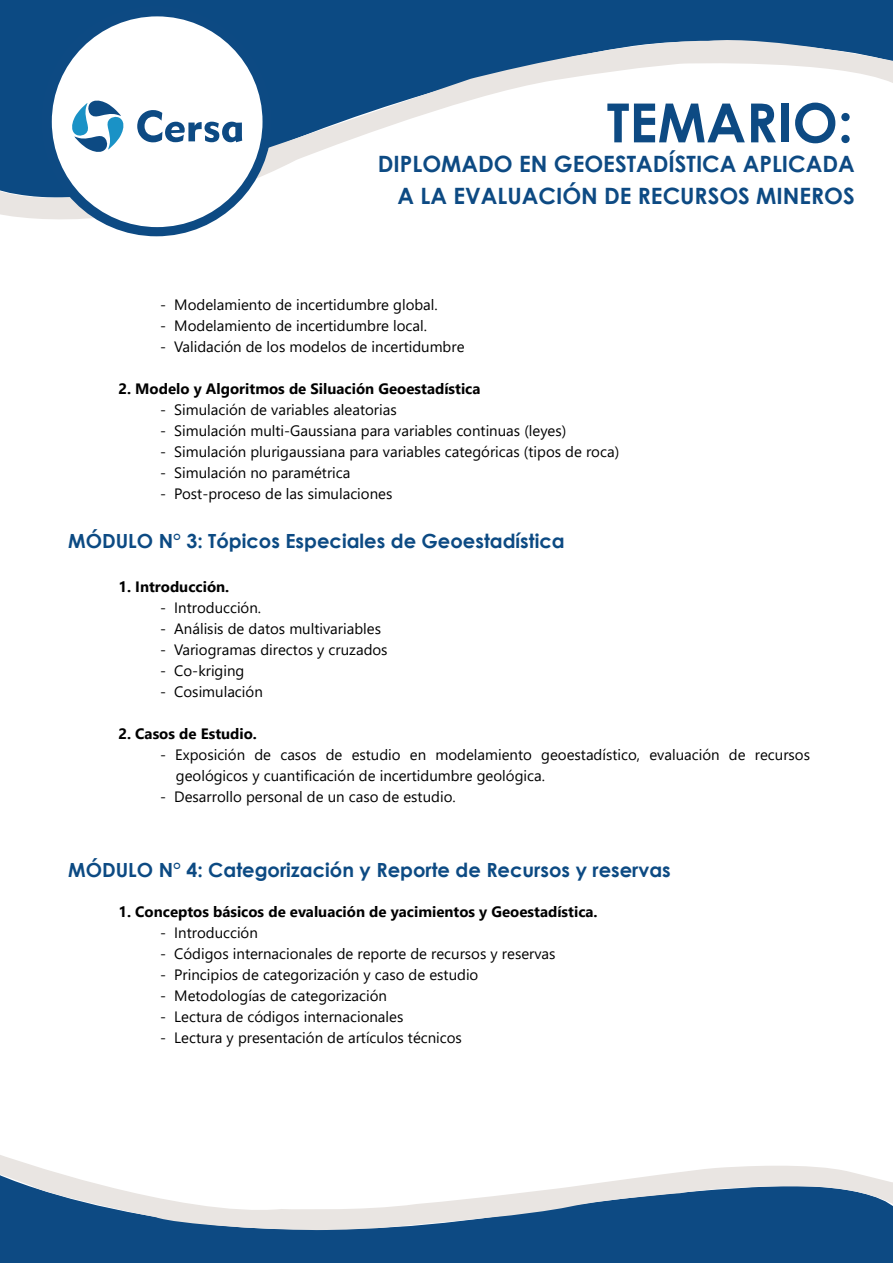
<style>
.page{position:relative;width:893px;height:1263px;background:#fff}
.page>*{position:absolute;margin:0;border:0;box-sizing:border-box;transform-origin:0 0}
.t1{font:700 54px "Century Gothic";color:#0d4a83}
.t2{font:700 22.5px/31.5px "Century Gothic";color:#0d4a83;text-align:right}
.t3{font:700 19.5px "Century Gothic";color:#0c4a83}
.t4{font:15px/21px "Segoe UI";color:#000}
.t5{font:700 15px "Segoe UI";color:#000}
</style>
<div class="page">
<div style="left:0;top:1231px;width:893px;height:32px;background:#0d4a83"></div>
<svg style="left:0;top:1155px;width:893px;height:76px"></svg>
<div style="left:0;top:0;width:893px;height:35px;background:#0c4a83"></div>
<svg style="left:0;top:35px;width:893px;height:202px"></svg>
<div style="left:41px;top:6px;width:231px;height:230px;background:#0d4a83;border-radius:50%"></div>
<div style="left:52px;top:16px;width:210px;height:211px;background:#fff;border-radius:50%"></div>
<svg style="left:137px;top:110px;width:105px;height:32px"></svg>
<svg style="left:72px;top:100px;width:52px;height:52px"></svg>
<h1 class="t1" style="left:607px;top:82px;width:248px">TEMARIO:</h1>
<h2 class="t2" style="left:378px;top:147px;width:479px">DIPLOMADO EN GEOESTADÍSTICA APLICADA<br>A LA EVALUACIÓN DE RECURSOS MINEROS</h2>
<p class="t4" style="left:160px;top:293px;width:279px">- Modelamiento de incertidumbre global.</p>
<p class="t4" style="left:160px;top:314px;width:269px">- Modelamiento de incertidumbre local.</p>
<p class="t4" style="left:160px;top:335px;width:306px">- Validación de los modelos de incertidumbre</p>
<p class="t5" style="left:118px;top:375px;width:364px">2. Modelo y Algoritmos de Siluación Geoestadística</p>
<p class="t4" style="left:160px;top:398px;width:238px">- Simulación de variables aleatorias</p>
<p class="t4" style="left:160px;top:419px;width:408px">- Simulación multi-Gaussiana para variables continuas (leyes)</p>
<p class="t4" style="left:160px;top:440px;width:461px">- Simulación plurigaussiana para variables categóricas (tipos de roca)</p>
<p class="t4" style="left:160px;top:461px;width:192px">- Simulación no paramétrica</p>
<p class="t4" style="left:160px;top:482px;width:234px">- Post-proceso de las simulaciones</p>
<h3 class="t3" style="left:68px;top:526px;width:498px">MÓDULO N° 3: Tópicos Especiales de Geoestadística</h3>
<p class="t5" style="left:118px;top:573px;width:112px">1. Introducción.</p>
<p class="t4" style="left:160px;top:596px;width:103px">- Introducción.</p>
<p class="t4" style="left:160px;top:617px;width:223px">- Análisis de datos multivariables</p>
<p class="t4" style="left:160px;top:638px;width:229px">- Variogramas directos y cruzados</p>
<p class="t4" style="left:160px;top:659px;width:86px">- Co-kriging</p>
<p class="t4" style="left:160px;top:680px;width:104px">- Cosimulación</p>
<p class="t5" style="left:118px;top:720px;width:140px">2. Casos de Estudio.</p>
<p class="t4" style="left:176px;top:743px;width:636px;text-indent:-16px">- Exposición de casos de estudio en modelamiento geoestadístico, evaluación de recursos geológicos y cuantificación de incertidumbre geológica.</p>
<p class="t4" style="left:160px;top:785px;width:297px">- Desarrollo personal de un caso de estudio.</p>
<h3 class="t3" style="left:68px;top:855px;width:604px">MÓDULO N° 4: Categorización y Reporte de Recursos y reservas</h3>
<p class="t5" style="left:118px;top:898px;width:481px">1. Conceptos básicos de evaluación de yacimientos y Geoestadística.</p>
<p class="t4" style="left:160px;top:921px;width:99px">- Introducción</p>
<p class="t4" style="left:160px;top:942px;width:397px">- Códigos internacionales de reporte de recursos y reservas</p>
<p class="t4" style="left:160px;top:963px;width:320px">- Principios de categorización y caso de estudio</p>
<p class="t4" style="left:160px;top:984px;width:229px">- Metodologías de categorización</p>
<p class="t4" style="left:160px;top:1005px;width:245px">- Lectura de códigos internacionales</p>
<p class="t4" style="left:160px;top:1026px;width:303px">- Lectura y presentación de artículos técnicos</p>
</div>
